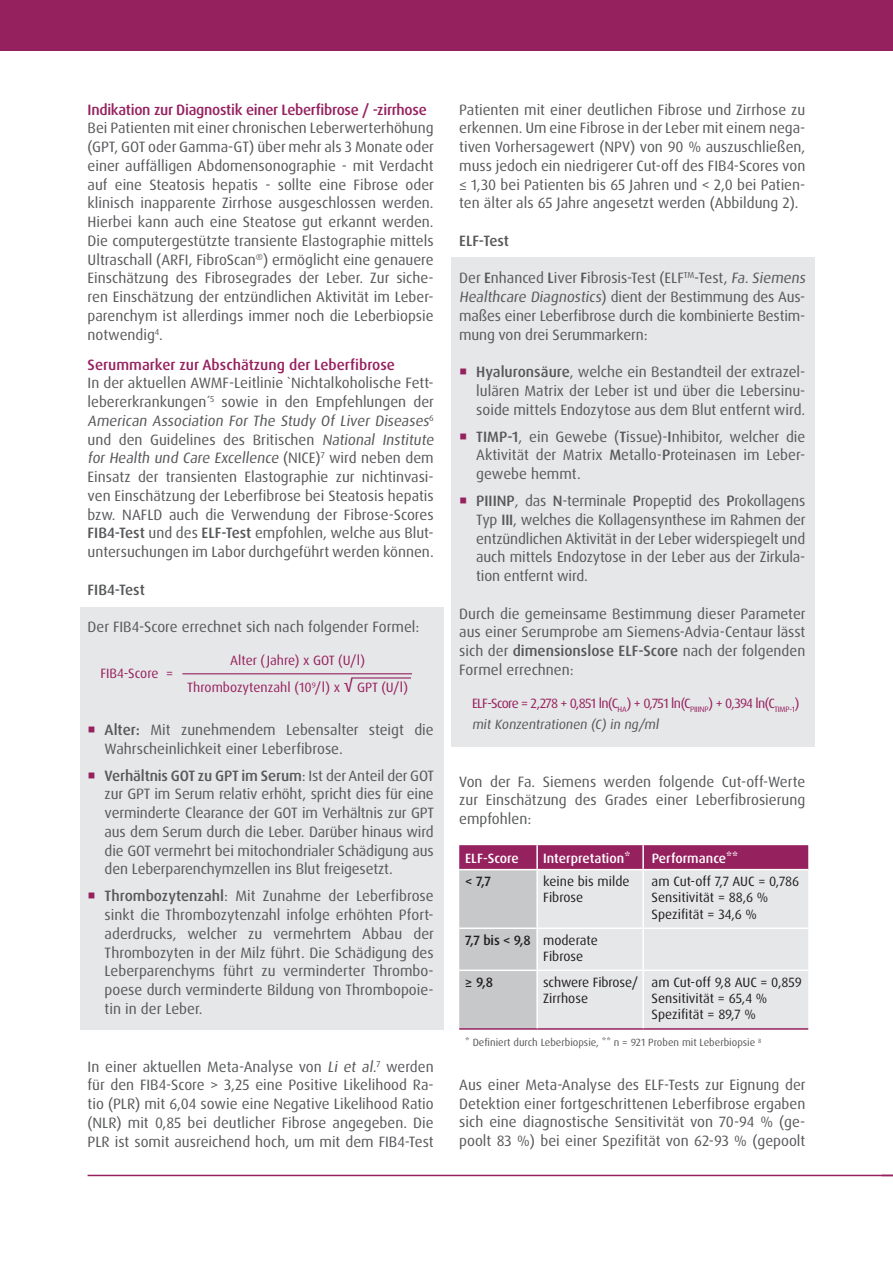
<style>
.page{position:relative;width:893px;height:1263px;background:#fff}
.page>*{position:absolute;margin:0;border:0;box-sizing:border-box;transform-origin:0 0}
.t1{font:15px/18.8px "Dax Pro";color:#57585a;text-align:justify}
.t2{font:500 15px "Dax Pro";letter-spacing:-.02em;color:#96215f}
.t3{font:500 15px "Dax Pro";color:#96215f}
.t4{font:500 15px "Dax Pro";color:#57585a}
.t5{font:13.5px/16.2px "Dax Pro";color:#231f20}
.t6{font:13.5px/21px "Dax Pro";letter-spacing:-.05em;color:#96215f}
.t7{font:13.5px/27px "Dax Pro";letter-spacing:-.005em;color:#96215f;text-align:center}
.t8{font:500 13.5px "Dax Pro";color:#fff}
.t9{font:500 13.5px "Dax Pro";color:#231f20}
.t10{font:10.5px "Dax Pro";color:#57585a}
.s1{font-weight:500}
.s2{font-size:18px}
.s3{color:#57585a}
</style>
<div class="page">
<div style="left:0;top:0;width:893px;height:51px;background:#96215f"></div>
<hr style="left:88px;top:1175px;width:805px;height:1px;background:#96215f">
<div style="left:80px;top:607px;width:363px;height:422px;background:#e6e7e9"></div>
<div style="left:452px;top:257px;width:363px;height:489px;background:#e6e7e9"></div>
<hr style="left:182px;top:673px;width:230px;height:1px;background:#96215f">
<hr style="left:351px;top:677px;width:60px;height:1px;background:#96215f">
<svg style="left:459px;top:845px;width:349px;height:183px;background:#d5c6d0"></svg>
<hr style="left:536px;top:845px;width:2px;height:24px;background:#fff">
<hr style="left:642px;top:845px;width:2px;height:24px;background:#fff">
<hr style="left:459px;top:869px;width:78px;height:1px;background:#fff">
<hr style="left:537px;top:869px;width:106px;height:1px;background:#fff">
<hr style="left:643px;top:869px;width:165px;height:1px;background:#fff">
<hr style="left:459px;top:927px;width:78px;height:2px;background:#fff">
<hr style="left:537px;top:927px;width:106px;height:2px;background:#fff">
<hr style="left:643px;top:927px;width:165px;height:2px;background:#fff">
<hr style="left:459px;top:969px;width:78px;height:2px;background:#fff">
<hr style="left:537px;top:969px;width:106px;height:2px;background:#fff">
<hr style="left:643px;top:969px;width:165px;height:2px;background:#fff">
<hr style="left:459px;top:1028px;width:78px;height:2px;background:#96215f">
<hr style="left:537px;top:1028px;width:106px;height:2px;background:#96215f">
<hr style="left:643px;top:1028px;width:165px;height:2px;background:#96215f">
<hr style="left:536px;top:870px;width:2px;height:57px;background:#fff">
<hr style="left:642px;top:870px;width:2px;height:57px;background:#fff">
<hr style="left:536px;top:929px;width:2px;height:40px;background:#fff">
<hr style="left:642px;top:929px;width:2px;height:40px;background:#fff">
<hr style="left:536px;top:971px;width:2px;height:57px;background:#fff">
<hr style="left:642px;top:971px;width:2px;height:57px;background:#fff">
<p class="t2" style="left:88px;top:100px;width:341px">Indikation zur Diagnostik einer Leberfibrose / -zirrhose</p>
<p class="t1" style="left:88px;top:119px;width:348px">Bei Patienten mit einer chronischen Leberwerterhöhung (GPT, GOT oder Gamma-GT) über mehr als 3 Monate oder einer auffälligen Abdomensonographie - mit Verdacht auf eine Steatosis hepatis - sollte eine Fibrose oder klinisch inapparente Zirrhose ausgeschlossen werden.<br>Hierbei kann auch eine Steatose gut erkannt werden.<br>Die computergestützte transiente Elastographie mittels Ultraschall (ARFI, FibroScan<sup>®</sup>) ermöglicht eine genauere Einschätzung des Fibrosegrades der Leber. Zur siche&shy;ren Einschätzung der entzündlichen Aktivität im Leber&shy;parenchym ist allerdings immer noch die Leberbiopsie notwendig<sup>4</sup>.</p>
<p class="t3" style="left:88px;top:355px;width:309px">Serummarker zur Abschätzung der Leberfibrose</p>
<p class="t1" style="left:88px;top:374px;width:350px;text-align:left">In der aktuellen AWMF-Leitlinie `Nichtalkoholische Fett&shy;lebererkrankungen´<sup>5</sup> sowie in den Empfehlungen der American Association For The Study Of Liver Diseases<sup>6 </sup>und den Guidelines des Britischen National Institute for Health und Care Excellence ( N I C E ) <sup>7</sup> w i rd n e b e n d e m Einsatz der transienten Elastographie zur nichtinvasi&shy;ven Einschätzung der Leberfibrose bei Steatosis hepatis bzw. NAFLD auch die Verwendung der Fibrose-Scores <span class="s1">FIB4-Test</span> und des <span class="s1">ELF-Test</span> empfohlen, welche aus Blut&shy;untersuchungen im Labor durchgeführt werden können.</p>
<p class="t4" style="left:88px;top:580px;width:59px">FIB4-Test</p>
<p class="t1" style="left:88px;top:618px;width:333px">Der FIB4-Score errechnet sich nach folgender Formel:</p>
<p class="t7" style="left:100px;top:660px;width:74px">FIB4-Score =</p>
<p class="t7" style="left:187px;top:647px;width:223px">Alter (Jahre) x GOT (U/l)<br>Thrombozytenzahl (10<sup>9</sup>/l) x <span class="s2">√</span> GPT (U/l)</p>
<p class="t1" style="left:105px;top:720px;width:331px"><span class="s1">Alter:</span> Mit zunehmendem Lebensalter steigt die<br>Wahrscheinlichkeit einer Leberfibrose.</p>
<p class="t1" style="left:105px;top:766px;width:331px"><span class="s1">Verhältnis GOT zu GPT im Serum</span>: Ist der Anteil der GOT zur GPT im Serum relativ erhöht, spricht dies für eine verminderte Clearance der GOT im Verhältnis zur GPT aus dem Serum durch die Leber. Darüber hinaus wird die GOT vermehrt bei mitochondrialer Schädigung aus den Leberparenchymzellen ins Blut freigesetzt.</p>
<p class="t1" style="left:105px;top:887px;width:331px"><span class="s1">Thrombozytenzahl</span>: Mit Zunahme der Leberfibrose sinkt die Thrombozytenzahl infolge erhöhten Pfort&shy;aderdrucks, welcher zu vermehrtem Abbau der Thrombozyten in der Milz führt. Die Schädigung des Leberparenchyms führt zu verminderter Thrombo&shy;poese durch verminderte Bildung von Thrombopoie&shy;tin in der Leber.</p>
<p class="t1" style="left:88px;top:1057px;width:348px">In einer aktuellen Meta-Analyse von Li et al.<sup>7</sup> werden für den FIB4-Score &gt; 3,25 eine Positive Likelihood Ra&shy;tio (PLR) mit 6,04 sowie eine Negative Likelihood Ratio (NLR) mit 0,85 bei deutlicher Fibrose angegeben. Die PLR ist somit ausreichend hoch, um mit dem FIB4-Test</p>
<p class="t1" style="left:459px;top:100px;width:348px">Patienten mit einer deutlichen Fibrose und Zirrhose zu erkennen. Um eine Fibrose in der Leber mit einem nega&shy;tiven Vorhersagewert (NPV) von 90 % auszuschließen, muss jedoch ein niedrigerer Cut-off des FIB4-Scores von ≤ 1,30 bei Patienten bis 65 Jahren und &lt; 2,0 bei Patien&shy;ten älter als 65 Jahre angesetzt werden (Abbildung 2).</p>
<p class="t4" style="left:459px;top:231px;width:51px">ELF-Test</p>
<p class="t1" style="left:459px;top:269px;width:350px;text-align:left">Der <span class="s1">E</span>nhanced <span class="s1">L</span>iver <span class="s1">F</span>ibrosis-Test (ELF<sup>TM</sup>-Test, Fa.Siemens Healthcare Diagnostics) dient der Bestimmung des Aus&shy;maßes einer Leberfibrose durch die kombinierte Bestim&shy;mung von drei Serummarkern:</p>
<p class="t1" style="left:476px;top:363px;width:331px"><span class="s1">Hyaluronsäure</span>, welche ein Bestandteil der extrazel&shy;lulären Matrix der Leber ist und über die Lebersinu&shy;soide mittels Endozytose aus dem Blut entfernt wird.</p>
<p class="t1" style="left:476px;top:427px;width:331px"><span class="s1">TIMP-1</span>, ein Gewebe (<span class="s1">T</span>issue)-<span class="s1">I</span>nhibitor, welcher die Aktivität der Matrix <span class="s1">M</span>etallo-<span class="s1">P</span>roteinasen im Leber&shy;gewebe hemmt.</p>
<p class="t1" style="left:476px;top:492px;width:331px"><span class="s1">PIIINP</span>, das <span class="s1">N</span>-terminale <span class="s1">P</span>ropeptid des <span class="s1">P</span>rokollagens Typ <span class="s1">III</span>, welches die Kollagensynthese im Rahmen der entzündlichen Aktivität in der Leber widerspiegelt und auch mittels Endozytose in der Leber aus der Zirkula&shy;tion entfernt wird.</p>
<p class="t1" style="left:459px;top:604px;width:348px">Durch die gemeinsame Bestimmung dieser Parameter aus einer Serumprobe am Siemens-Advia-Centaur lässt sich der <span class="s1">dimensionslose ELF-Score</span> nach der folgenden Formel errechnen:</p>
<p class="t6" style="left:472px;top:693px;width:329px">ELF-Score = 2,278 + 0,851 ln(C<sub>HA</sub>) + 0,751 ln(C<sub>PIIINP</sub>) + 0,394 ln(C<sub>TIMP-1</sub>) <span class="s3">mit Konzentrationen (C) in ng/ml</span></p>
<p class="t1" style="left:459px;top:772px;width:348px">Von der Fa. Siemens werden folgende Cut-off-Werte zur Einschätzung des Grades einer Leberfibrosierung empfohlen:</p>
<p class="t8" style="left:465px;top:849px;width:55px">ELF-Score</p>
<p class="t8" style="left:543px;top:849px;width:89px">Interpretation*</p>
<p class="t8" style="left:652px;top:849px;width:88px">Performance**</p>
<p class="t9" style="left:465px;top:873px;width:27px">&lt; 7,7</p>
<p class="t5" style="left:543px;top:873px;width:88px">keine bis milde<br>Fibrose</p>
<p class="t5" style="left:652px;top:873px;width:149px">am Cut-off 7,7 AUC = 0,786<br>Sensitivität = 88,6 %<br>Spezifität = 34,6 %</p>
<p class="t5" style="left:543px;top:932px;width:56px;text-indent:-78px"><span class="s1">7,7 bis &lt; 9,8</span> moderate<br>Fibrose</p>
<p class="t9" style="left:465px;top:973px;width:30px">≥ 9,8</p>
<p class="t5" style="left:543px;top:974px;width:96px">schwere Fibrose/<br>Zirrhose</p>
<p class="t5" style="left:652px;top:974px;width:152px">am Cut-off 9,8 AUC = 0,859<br>Sensitivität = 65,4 %<br>Spezifität = 89,7 %</p>
<p class="t10" style="left:465px;top:1036px;width:298px">* Definiert durch Leberbiopsie, ** n = 921 Proben mit Leberbiopsie <sup>8</sup></p>
<p class="t1" style="left:459px;top:1075px;width:348px">Aus einer Meta-Analyse des ELF-Tests zur Eignung der Detektion einer fortgeschrittenen Leberfibrose ergaben sich eine diagnostische Sensitivität von 70-94 % (ge&shy;poolt 83 %) bei einer Spezifität von 62-93 % (gepoolt</p>
</div>
